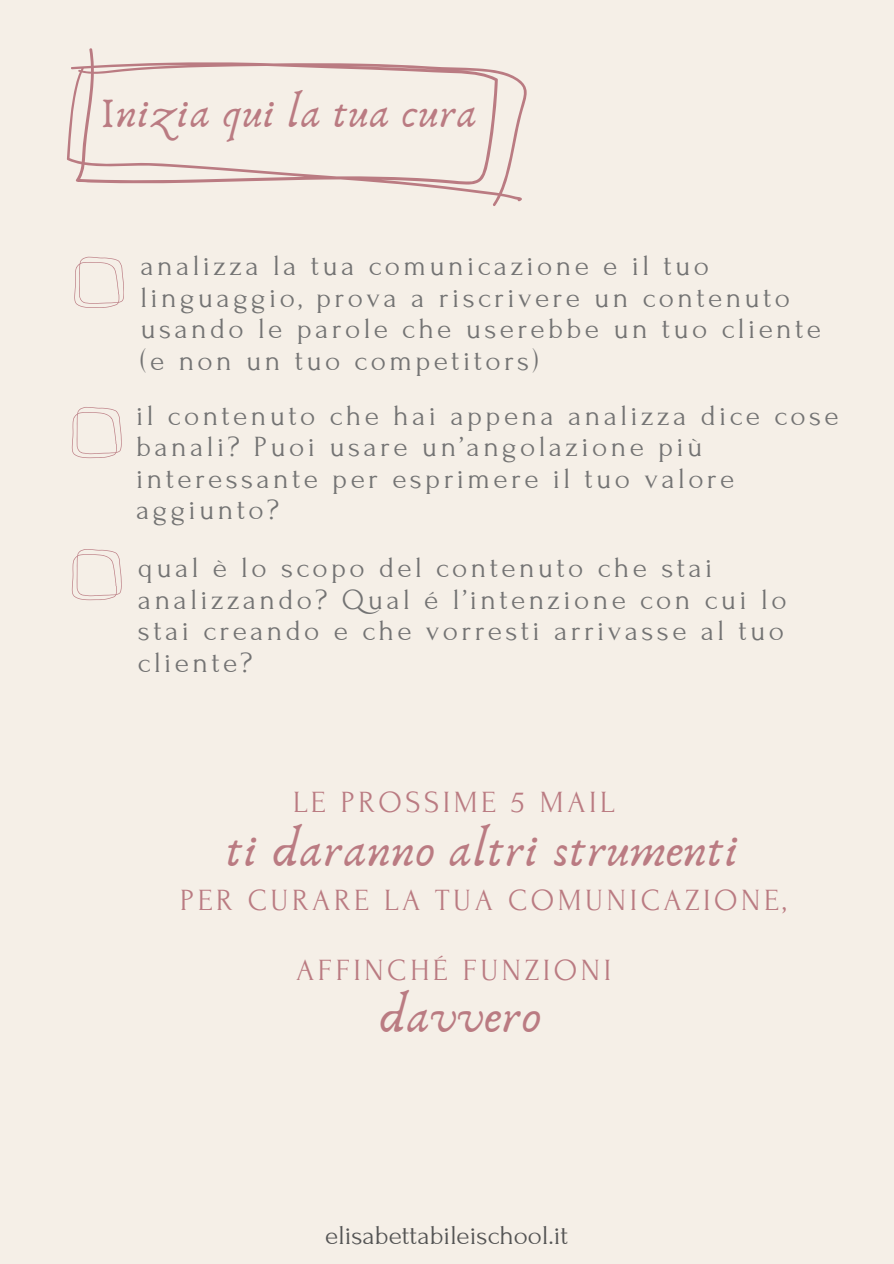
<style>
.page{position:relative;width:894px;height:1264px;background:#fff}
.page>*{position:absolute;margin:0;border:0;box-sizing:border-box;transform-origin:0 0}
.t1{font:49.65px "Anaktoria";letter-spacing:.025em;color:#ba7b82}
.t2{font:49.5px "Anaktoria";letter-spacing:.025em;color:#ba7b82}
.t3{font:43.5px "Anaktoria";letter-spacing:.025em;color:#ba7b82}
.t4{font:30.9px "Forum";letter-spacing:.115em;color:#ba7b82}
.t5{font:30.75px "Forum";letter-spacing:.115em;color:#ba7b82}
.t6{font:29.25px/31.5px "Forum";letter-spacing:.115em;color:#737373}
.t7{font:27px "Forum";color:#545454}
</style>
<div class="page">
<div style="left:0;top:0;width:893px;height:1263px;background:#f5efe7"></div>
<svg style="left:67px;top:48px;width:459px;height:158px"></svg>
<svg style="left:74px;top:257px;width:50px;height:51px"></svg>
<svg style="left:72px;top:407px;width:49px;height:51px"></svg>
<svg style="left:72px;top:549px;width:49px;height:51px"></svg>
<h3 class="t3" style="left:100px;top:87px;width:379px">Inizia qui la tua cura</h3>
<p class="t6" style="left:140px;top:250px;width:682px">analizza la tua comunicazione e il tuo linguaggio, prova a riscrivere un contenuto usando le parole che userebbe un tuo cliente (e non un tuo competitors)</p>
<p class="t6" style="left:136px;top:400px;width:703px">il contenuto che hai appena analizza dice cose banali? Puoi usare un’angolazione più interessante per esprimere il tuo valore aggiunto?</p>
<p class="t6" style="left:138px;top:552px;width:650px">qual è lo scopo del contenuto che stai analizzando? Qual é l’intenzione con cui lo stai creando e che vorresti arrivasse al tuo cliente?</p>
<p class="t4" style="left:293px;top:785px;width:323px">LE PROSSIME 5 MAIL</p>
<h1 class="t1" style="left:227px;top:819px;width:513px">ti daranno altri strumenti</h1>
<p class="t5" style="left:180px;top:883px;width:607px">PER CURARE LA TUA COMUNICAZIONE,</p>
<p class="t5" style="left:296px;top:953px;width:316px">AFFINCHÉ FUNZIONI</p>
<h2 class="t2" style="left:379px;top:985px;width:164px">davvero</h2>
<p class="t7" style="left:325px;top:1220px;width:244px">elisabettabileischool.it</p>
</div>
